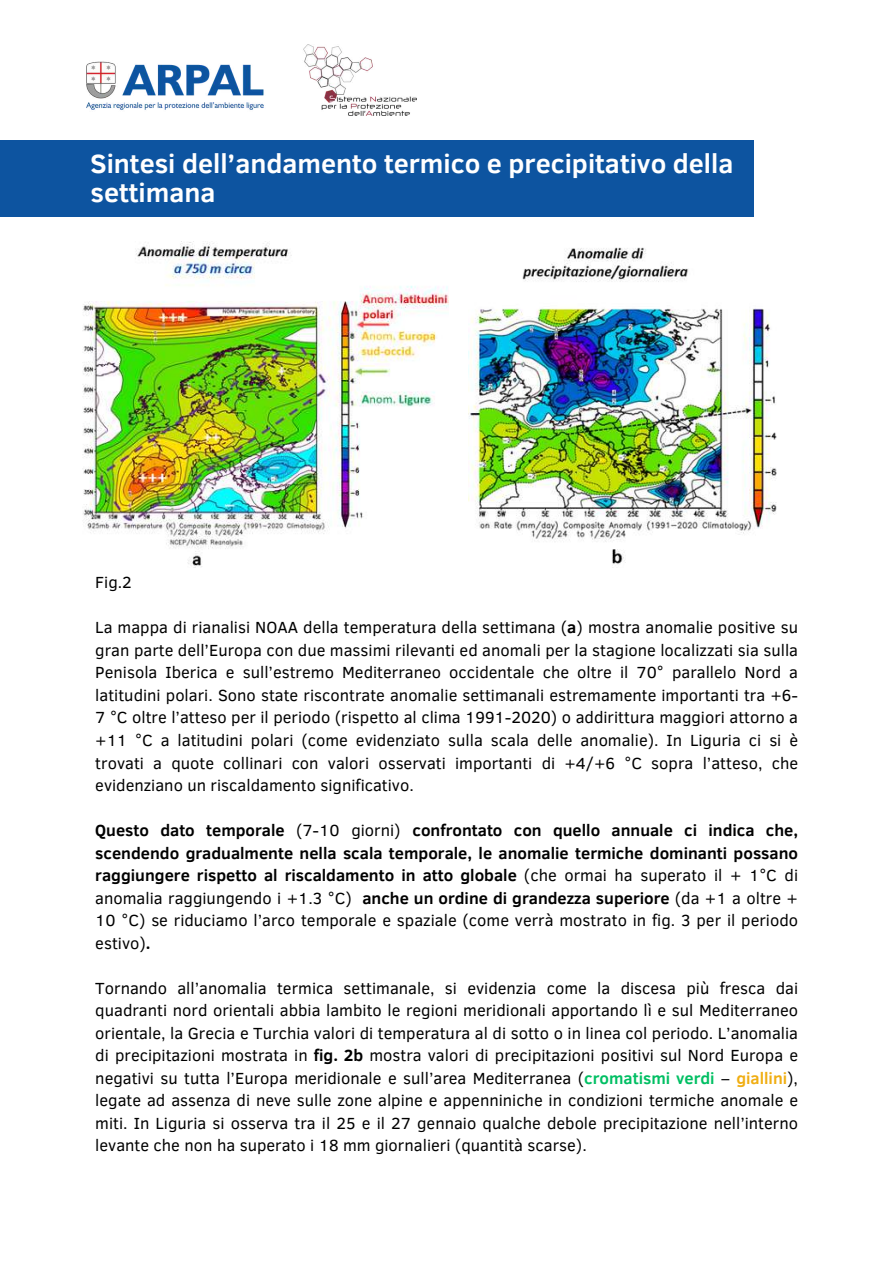
<style>
.page{position:relative;width:893px;height:1264px;background:#fff}
.page>*{position:absolute;margin:0;border:0;box-sizing:border-box;transform-origin:0 0}
.t1{font:700 27px/29.2px "Clear Sans";color:#fff}
.t2{font:16.5px/22.5px "Clear Sans";color:#000;text-align:justify}
.t3{font:700 16.5px/22.5px "Clear Sans";color:#000;text-align:justify}
.s1{font-weight:700}
.s2{font-weight:400}
.s3{font-weight:700;color:#00bf63}
.s4{font-weight:700;color:#f0ae13}
</style>
<div class="page">
<img style="left:87px;top:44px;width:329px;height:71px">
<div style="left:0;top:140px;width:753px;height:77px;background:#0d54a0"></div>
<img style="left:82px;top:242px;width:366px;height:325px">
<img style="left:469px;top:247px;width:308px;height:318px">
<h1 class="t1" style="left:90px;top:147px;width:644px">Sintesi dell’andamento termico e precipitativo della settimana</h1>
<p class="t2" style="left:95px;top:570px;width:38px">Fig.2</p>
<p class="t2" style="left:95px;top:615px;width:704px">La mappa di rianalisi NOAA della temperatura della settimana (<span class="s1">a</span>) mostra anomalie positive su gran parte dell’Europa con due massimi rilevanti ed anomali per la stagione localizzati sia sulla Penisola Iberica e sull’estremo Mediterraneo occidentale che oltre il 70° parallelo Nord a latitudini polari. Sono state riscontrate anomalie settimanali estremamente importanti tra +6- 7 °C oltre l’atteso per il periodo (rispetto al clima 1991-2020) o addirittura maggiori attorno a +11 °C a latitudini polari (come evidenziato sulla scala delle anomalie). In Liguria ci si è trovati a quote collinari con valori osservati importanti di +4/+6 °C sopra l’atteso, che evidenziano un riscaldamento significativo.</p>
<p class="t3" style="left:95px;top:818px;width:704px">Questo dato temporale <span class="s2">(7-10 giorni)</span> confrontato con quello annuale ci indica che, scendendo gradualmente nella scala temporale, le anomalie termiche dominanti possano raggiungere rispetto al riscaldamento in atto globale <span class="s2">(che ormai ha superato il + 1°C di anomalia raggiungendo i +1.3 °C)</span> anche un ordine di grandezza superiore <span class="s2">(da +1 a oltre + 10 °C) se riduciamo l’arco temporale e spaziale (come verrà mostrato in fig. 3 per il periodo estivo)</span>.</p>
<p class="t2" style="left:95px;top:975px;width:704px">Tornando all’anomalia termica settimanale, si evidenzia come la discesa più fresca dai quadranti nord orientali abbia lambito le regioni meridionali apportando lì e sul Mediterraneo orientale, la Grecia e Turchia valori di temperatura al di sotto o in linea col periodo. L’anomalia di precipitazioni mostrata in <span class="s1">fig. 2b</span> mostra valori di precipitazioni positivi sul Nord Europa e negativi su tutta l’Europa meridionale e sull’area Mediterranea (<span class="s3">cromatismi verdi</span> – <span class="s4">giallini</span>), legate ad assenza di neve sulle zone alpine e appenniniche in condizioni termiche anomale e miti. In Liguria si osserva tra il 25 e il 27 gennaio qualche debole precipitazione nell’interno levante che non ha superato i 18 mm giornalieri (quantità scarse).</p>
</div>
